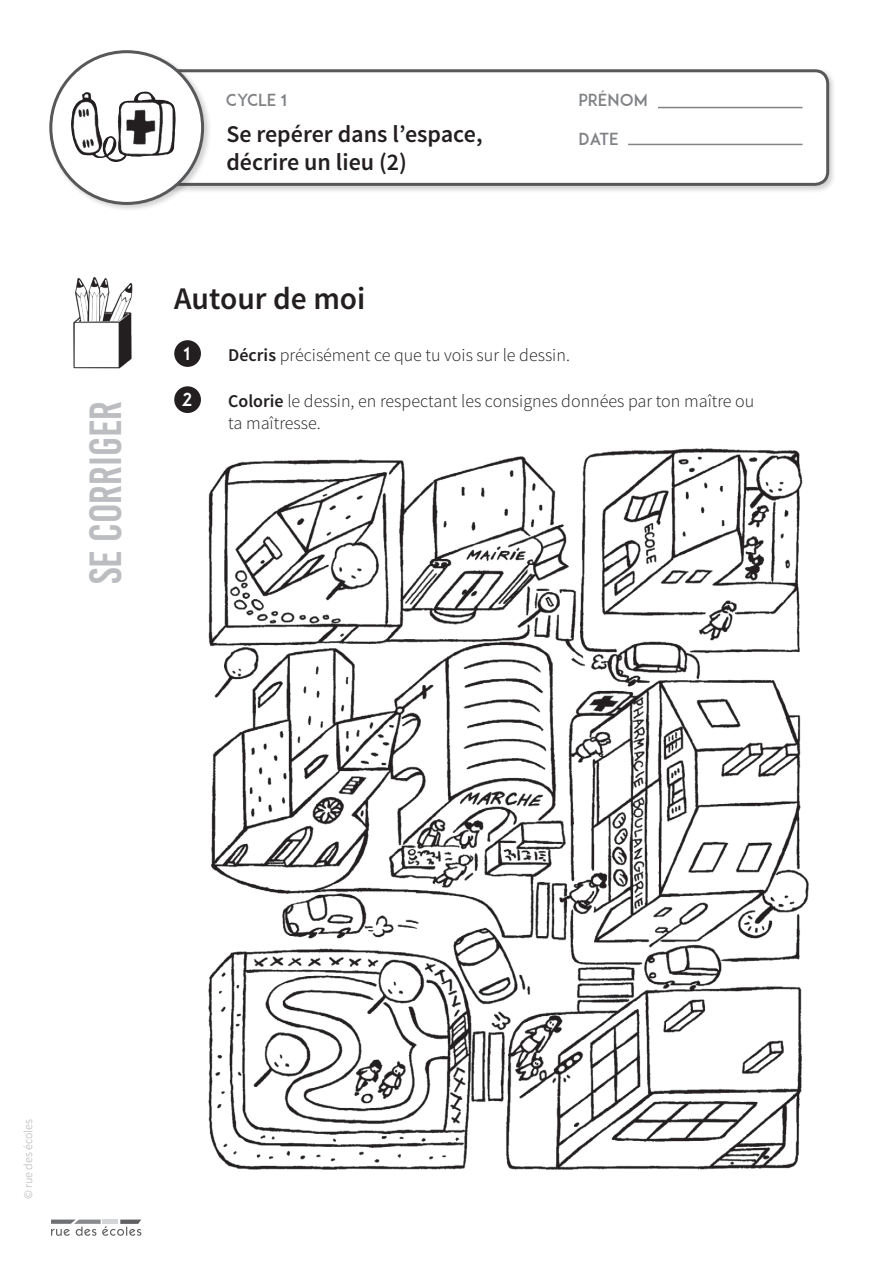
<style>
.page{position:relative;width:893px;height:1263px;background:#fff}
.page>*{position:absolute;margin:0;border:0;box-sizing:border-box;transform-origin:0 0}
.t1{font:45px "Bebas Kai";color:#bcbdc0}
.t2{font:600 31.5px "Source Sans Pro";color:#231f20}
.t3{font:600 24px/28.8px "Source Sans Pro";color:#231f20}
.t4{font:300 18px/21.6px "Source Sans Pro";color:#231f20}
.t5{font:18px "ADAM.CGPRO";color:#fff}
.t6{font:700 17.55px "B Garamond";color:#231f20}
.t7{font:16.5px "ADAM.CGPRO";color:#808285}
.t8{font:300 12px "Source Sans Pro";color:#a8a9ad}
.s1{font-weight:600}
</style>
<div class="page">
<div style="left:144px;top:68px;width:693px;height:125px;background:#231f20;opacity:.2"></div>
<div style="left:147px;top:71px;width:681px;height:113px;background:#fff;border-radius:13px"></div>
<div style="left:146px;top:69px;width:683px;height:117px;border:3px solid #57585a;border-radius:13px"></div>
<div style="left:48px;top:49px;width:164px;height:164px;background:#231f20;opacity:.2"></div>
<div style="left:51px;top:52px;width:152px;height:151px;background:#fff;border-radius:50%"></div>
<div style="left:49px;top:50px;width:155px;height:155px;border:3px solid #57585a;border-radius:50%"></div>
<hr style="left:658px;top:107px;width:144px;height:1px;background:#808285">
<hr style="left:628px;top:144px;width:174px;height:1px;background:#808285">
<img style="left:73px;top:277px;width:60px;height:92px">
<svg style="left:51px;top:1219px;width:90px;height:17px"></svg>
<div style="left:103px;top:1219px;width:15px;height:5px;background:#d4d5d7"></div>
<div style="left:174px;top:340px;width:27px;height:27px;background:#231f20;border-radius:50%"></div>
<div style="left:174px;top:386px;width:27px;height:27px;background:#231f20;border-radius:50%"></div>
<img style="left:208px;top:448px;width:601px;height:722px">
<svg style="left:66px;top:69px;width:113px;height:122px"></svg>
<h1 class="t1" style="left:81px;top:584px;width:184px;rotate:-90deg">Se corriger</h1>
<p class="t7" style="left:226px;top:90px;width:63px">CYCLE 1</p>
<p class="t3" style="left:226px;top:120px;width:258px">Se repérer dans l’espace, décrire un lieu (2)</p>
<p class="t6" style="left:207px;top:127px;width:147px">Connaître son corps</p>
<p class="t2" style="left:174px;top:279px;width:193px">Autour de moi</p>
<p class="t7" style="left:579px;top:90px;width:71px">PRÉNOM</p>
<p class="t7" style="left:579px;top:129px;width:42px">DATE</p>
<p class="t5" style="left:184px;top:343px;width:8px">1</p>
<p class="t4" style="left:228px;top:344px;width:343px"><span class="s1">Décris</span> précisément ce que tu vois sur le dessin.</p>
<p class="t5" style="left:181px;top:389px;width:12px">2</p>
<p class="t4" style="left:228px;top:391px;width:528px"><span class="s1">Colorie</span> le dessin, en respectant les consignes données par ton maître ou ta maîtresse.</p>
<p class="t8" style="left:21px;top:1199px;width:82px;rotate:-90deg">© rue des écoles</p>
</div>
